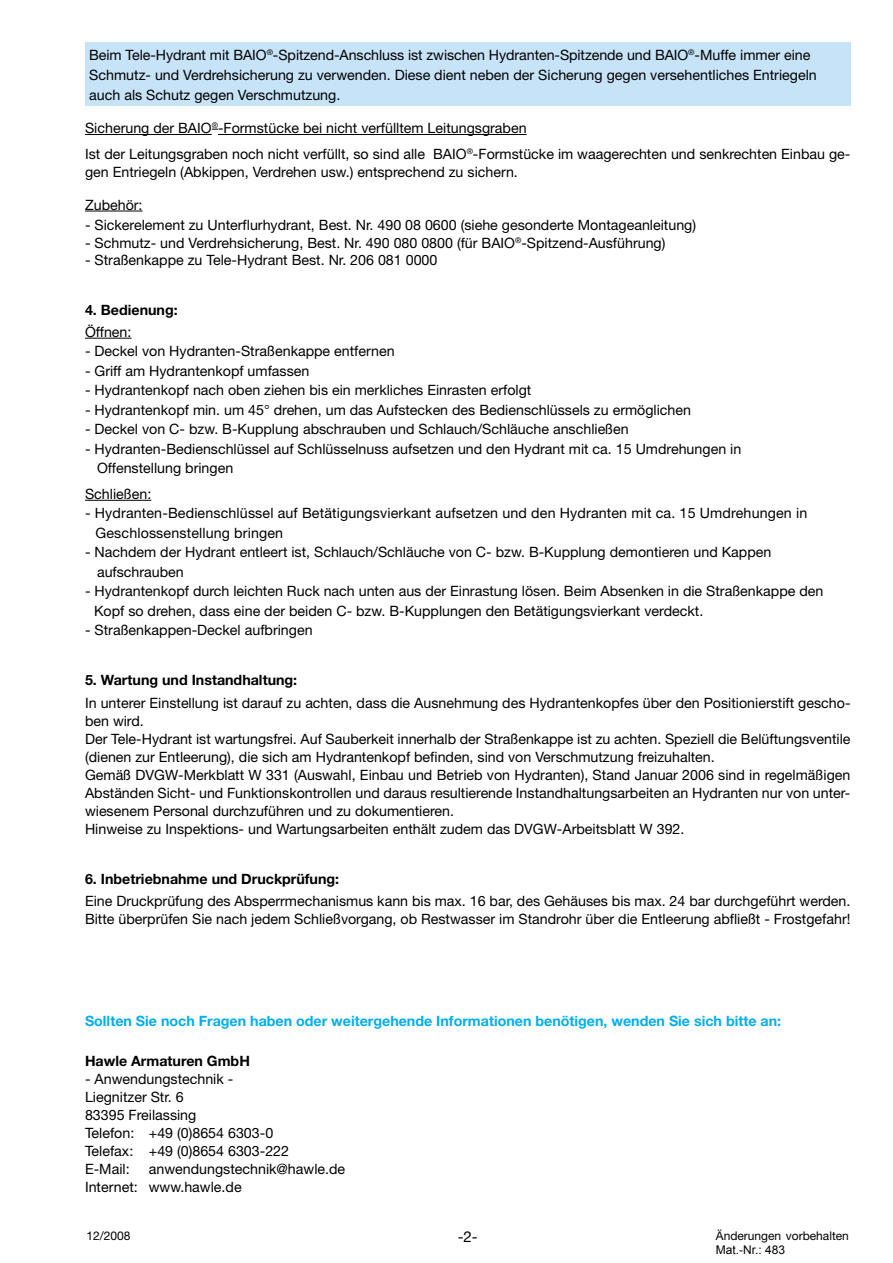
<style>
.page{position:relative;width:893px;height:1263px;background:#fff}
.page>*{position:absolute;margin:0;border:0;box-sizing:border-box;transform-origin:0 0}
.t1{font:15px "Helvetica Neue";color:#000}
.t2{font:14.25px/18px "Helvetica Neue";color:#000}
.t3{font:700 14.25px "Helvetica Neue";color:#000}
.t4{font:700 14.25px "Helvetica Neue";color:#00aeef}
.t5{font:12px "Helvetica Neue";color:#000}
.t6{font:12px "Arial";color:#000}
</style>
<div class="page">
<div style="left:85px;top:43px;width:765px;height:63px;background:#c7e3f7"></div>
<hr style="left:85px;top:134px;width:127px;height:1px;background:#000">
<hr style="left:218px;top:134px;width:309px;height:1px;background:#000">
<hr style="left:85px;top:211px;width:58px;height:1px;background:#000">
<hr style="left:85px;top:338px;width:47px;height:1px;background:#000">
<hr style="left:85px;top:500px;width:66px;height:1px;background:#000">
<p class="t2" style="left:89px;top:44px;width:729px;line-height:20.2px">Beim Tele-Hydrant mit BAIO<sup>®</sup>-Spitzend-Anschluss ist zwischen Hydranten-Spitzende und BAIO<sup>®</sup>-Muffe immer eine<br>Schmutz- und Verdrehsicherung zu verwenden. Diese dient neben der Sicherung gegen versehentliches Entriegeln auch als Schutz gegen Verschmutzung.</p>
<p class="t2" style="left:85px;top:115px;width:767px;line-height:25.5px">Sicherung der BAIO<sup>®</sup>-Formstücke bei nicht verfülltem Leitungsgraben<br>Ist der Leitungsgraben noch nicht verfüllt, so sind alle BAIO<sup>®</sup>-Formstücke im waagerechten und senkrechten Einbau ge-</p>
<p class="t2" style="left:85px;top:162px;width:434px">gen Entriegeln (Abkippen, Verdrehen usw.) entsprechend zu sichern.</p>
<p class="t2" style="left:85px;top:195px;width:59px">Zubehör:</p>
<p class="t2" style="left:85px;top:216px;width:613px">- Sickerelement zu Unterflurhydrant, Best. Nr. 490 08 0600 (siehe gesonderte Montageanleitung)</p>
<p class="t2" style="left:85px;top:233px;width:582px">- Schmutz- und Verdrehsicherung, Best. Nr. 490 080 0800 (für BAIO<sup>®</sup>-Spitzend-Ausführung)</p>
<p class="t2" style="left:85px;top:250px;width:354px">- Straßenkappe zu Tele-Hydrant Best. Nr. 206 081 0000</p>
<p class="t3" style="left:85px;top:301px;width:94px">4. Bedienung:</p>
<p class="t2" style="left:85px;top:322px;width:48px">Öffnen:</p>
<p class="t2" style="left:85px;top:342px;width:311px">- Deckel von Hydranten-Straßenkappe entfernen</p>
<p class="t2" style="left:85px;top:361px;width:226px">- Griff am Hydrantenkopf umfassen</p>
<p class="t2" style="left:85px;top:381px;width:448px">- Hydrantenkopf nach oben ziehen bis ein merkliches Einrasten erfolgt</p>
<p class="t2" style="left:85px;top:400px;width:607px">- Hydrantenkopf min. um 45° drehen, um das Aufstecken des Bedienschlüssels zu ermöglichen</p>
<p class="t2" style="left:85px;top:420px;width:545px">- Deckel von C- bzw. B-Kupplung abschrauben und Schlauch/Schläuche anschließen</p>
<p class="t2" style="left:97px;top:439px;width:646px;line-height:19.5px;text-indent:-12px">- Hydranten-Bedienschlüssel auf Schlüsselnuss aufsetzen und den Hydrant mit ca. 15 Umdrehungen in<br>Offenstellung bringen</p>
<p class="t2" style="left:85px;top:485px;width:68px">Schließen:</p>
<p class="t2" style="left:96px;top:503px;width:713px;line-height:19.5px;text-indent:-11px">- Hydranten-Bedienschlüssel auf Betätigungsvierkant aufsetzen und den Hydranten mit ca. 15 Umdrehungen in<br>Geschlossenstellung bringen</p>
<p class="t2" style="left:97px;top:542px;width:676px;line-height:19.5px;text-indent:-12px">- Nachdem der Hydrant entleert ist, Schlauch/Schläuche von C- bzw. B-Kupplung demontieren und Kappen aufschrauben</p>
<p class="t2" style="left:94px;top:581px;width:731px;line-height:19.5px;text-indent:-9px">- Hydrantenkopf durch leichten Ruck nach unten aus der Einrastung lösen. Beim Absenken in die Straßenkappe den<br>Kopf so drehen, dass eine der beiden C- bzw. B-Kupplungen den Betätigungsvierkant verdeckt.</p>
<p class="t2" style="left:85px;top:621px;width:229px">- Straßenkappen-Deckel aufbringen</p>
<p class="t3" style="left:85px;top:671px;width:214px">5. Wartung und Instandhaltung:</p>
<p class="t2" style="left:85px;top:693px;width:767px">In unterer Einstellung ist darauf zu achten, dass die Ausnehmung des Hydrantenkopfes über den Positionierstift gescho&shy;ben wird.<br>Der Tele-Hydrant ist wartungsfrei. Auf Sauberkeit innerhalb der Straßenkappe ist zu achten. Speziell die Belüftungsventile (dienen zur Entleerung), die sich am Hydrantenkopf befinden, sind von Verschmutzung freizuhalten.<br>Gemäß DVGW-Merkblatt W 331 (Auswahl, Einbau und Betrieb von Hydranten), Stand Januar 2006 sind in regelmäßigen Abständen Sicht- und Funktionskontrollen und daraus resultierende Instandhaltungsarbeiten an Hydranten nur von unter&shy;wiesenem Personal durchzuführen und zu dokumentieren.<br>Hinweise zu Inspektions- und Wartungsarbeiten enthält zudem das DVGW-Arbeitsblatt W 392.</p>
<p class="t3" style="left:85px;top:870px;width:256px">6. Inbetriebnahme und Druckprüfung:</p>
<p class="t2" style="left:85px;top:892px;width:767px">Eine Druckprüfung des Absperrmechanismus kann bis max. 16 bar, des Gehäuses bis max. 24 bar durchgeführt werden.<br>Bitte überprüfen Sie nach jedem Schließvorgang, ob Restwasser im Standrohr über die Entleerung abfließt - Frostgefahr!</p>
<p class="t4" style="left:85px;top:1012px;width:698px">Sollten Sie noch Fragen haben oder weitergehende Informationen benötigen, wenden Sie sich bitte an:</p>
<p class="t3" style="left:85px;top:1052px;width:166px">Hawle Armaturen GmbH</p>
<p class="t2" style="left:85px;top:1070px;width:206px">- Anwendungstechnik -<br>Liegnitzer Str. 6<br>83395 Freilassing<br>Telefon: +49 (0)8654 6303-0<br>Telefax: +49 (0)8654 6303-222<br>E-Mail:</p>
<p class="t2" style="left:85px;top:1160px;width:262px;text-indent:64px">anwendungstechnik@hawle.de<br>Internet: www.hawle.de</p>
<p class="t5" style="left:87px;top:1228px;width:46px">12/2008</p>
<p class="t5" style="left:716px;top:1228px;width:135px">Änderungen vorbehalten</p>
<p class="t6" style="left:716px;top:1242px;width:71px">Mat.-Nr.: 483</p>
<p class="t1" style="left:458px;top:1228px;width:22px">-2-</p>
</div>
